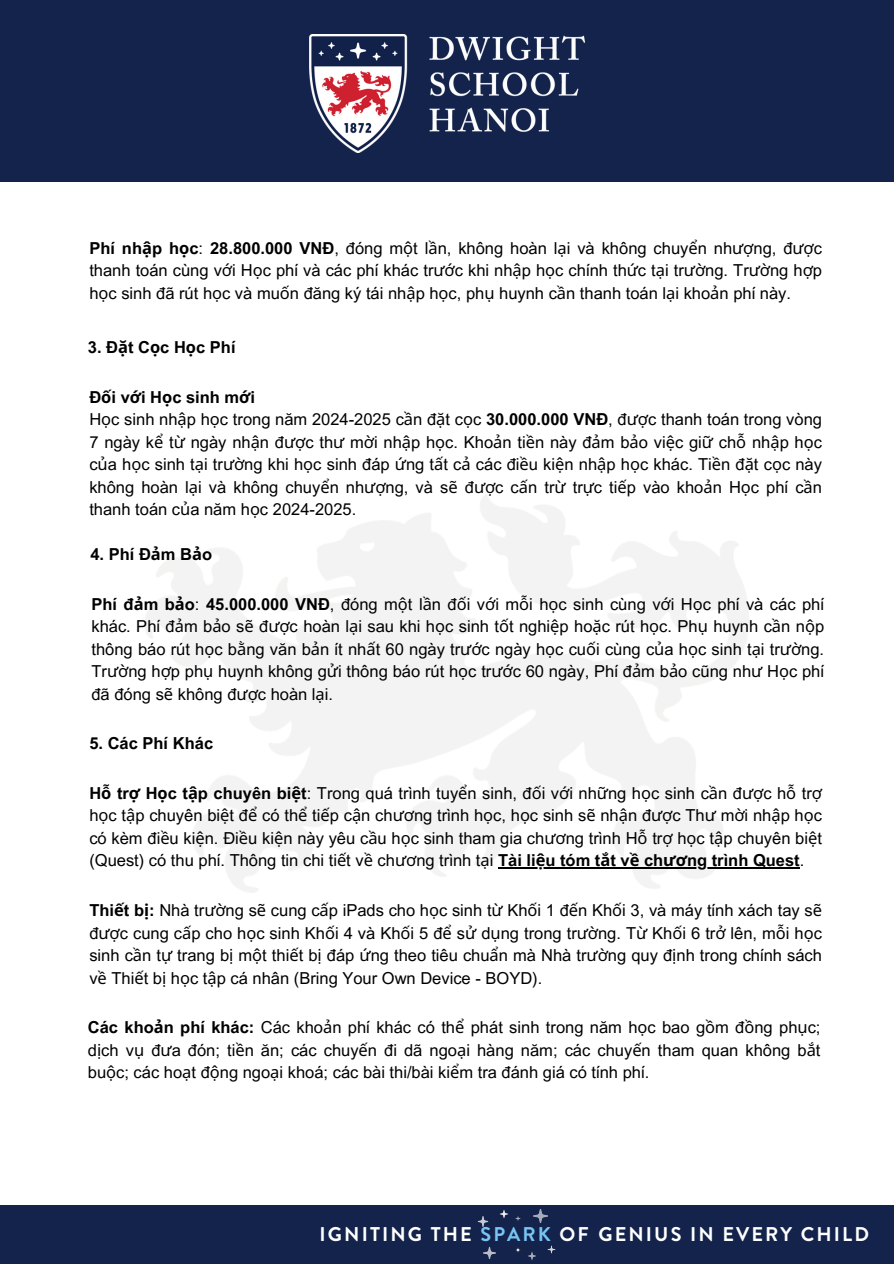
<style>
.page{position:relative;width:894px;height:1264px;background:#fff}
.page>*{position:absolute;margin:0;border:0;box-sizing:border-box;transform-origin:0 0}
.t1{font:700 19.8px "Brandon Grotesque";letter-spacing:.105em;color:#fff}
.t2{font:16.5px/22.5px "Arial MT Pro";color:#000;text-align:justify}
.t3{font:700 16.5px "Arial MT Pro";color:#000}
.s1{font-weight:700}
.s2{font-family:"Noto Sans";font-weight:700}
.s3{font-family:"Noto Sans"}
.s4{color:#78c4f5}
</style>
<div class="page">
<div style="left:0;top:0;width:893px;height:181px;background:#13234b"></div>
<img style="left:309px;top:34px;width:275px;height:118px">
<div style="left:0;top:1205px;width:893px;height:58px;background:#13234b"></div>
<img style="left:533px;top:1209px;width:15px;height:14px">
<img style="left:483px;top:1246px;width:13px;height:13px">
<svg style="left:477px;top:1216px;width:11px;height:11px"></svg>
<svg style="left:500px;top:1210px;width:8px;height:8px"></svg>
<svg style="left:515px;top:1247px;width:5px;height:5px"></svg>
<svg style="left:528px;top:1252px;width:8px;height:8px"></svg>
<svg style="left:547px;top:1245px;width:8px;height:8px"></svg>
<img style="left:145px;top:494px;width:603px;height:398px">
<hr style="left:498px;top:867px;width:301px;height:1px;background:#000">
<p class="t2" style="left:89px;top:239px;width:734px"><span class="s1">Phí nh</span><span class="s2">ậ</span><span class="s1">p h</span><span class="s2">ọ</span><span class="s1">c</span>: <span class="s1">28.800.000 VNĐ</span>, đóng m<span class="s3">ộ</span>t l<span class="s3">ầ</span>n, không hoàn l<span class="s3">ạ</span>i và không chuy<span class="s3">ể</span>n nh<span class="s3">ượ</span>ng, đ<span class="s3">ượ</span>c thanh toán cùng v<span class="s3">ớ</span>i H<span class="s3">ọ</span>c phí và các phí khác tr<span class="s3">ướ</span>c khi nh<span class="s3">ậ</span>p h<span class="s3">ọ</span>c chính th<span class="s3">ứ</span>c t<span class="s3">ạ</span>i tr<span class="s3">ườ</span>ng. Tr<span class="s3">ườ</span>ng h<span class="s3">ợ</span>p h<span class="s3">ọ</span>c sinh đã rút h<span class="s3">ọ</span>c và mu<span class="s3">ố</span>n đăng ký tái nh<span class="s3">ậ</span>p h<span class="s3">ọ</span>c, ph<span class="s3">ụ</span> huynh c<span class="s3">ầ</span>n thanh toán l<span class="s3">ạ</span>i kho<span class="s3">ả</span>n phí này.</p>
<p class="t3" style="left:88px;top:341px;width:149px">3. Đ<span class="s3">ặ</span>t C<span class="s3">ọ</span>c H<span class="s3">ọ</span>c Phí</p>
<h2 class="t3" style="left:89px;top:390px;width:167px">Đ<span class="s3">ố</span>i v<span class="s3">ớ</span>i H<span class="s3">ọ</span>c sinh m<span class="s3">ớ</span>i</h2>
<p class="t2" style="left:89px;top:410px;width:734px">H<span class="s3">ọ</span>c sinh nh<span class="s3">ậ</span>p h<span class="s3">ọ</span>c trong năm 2024-2025 c<span class="s3">ầ</span>n đ<span class="s3">ặ</span>t c<span class="s3">ọ</span>c <span class="s1">30.000.000 VNĐ</span>, đ<span class="s3">ượ</span>c thanh toán trong vòng 7 ngày k<span class="s3">ể</span> t<span class="s3">ừ</span> ngày nh<span class="s3">ậ</span>n đ<span class="s3">ượ</span>c th<span class="s3">ư</span> m<span class="s3">ờ</span>i nh<span class="s3">ậ</span>p h<span class="s3">ọ</span>c. Kho<span class="s3">ả</span>n ti<span class="s3">ề</span>n này đ<span class="s3">ả</span>m b<span class="s3">ả</span>o vi<span class="s3">ệ</span>c gi<span class="s3">ữ</span> ch<span class="s3">ỗ</span> nh<span class="s3">ậ</span>p h<span class="s3">ọ</span>c c<span class="s3">ủ</span>a h<span class="s3">ọ</span>c sinh t<span class="s3">ạ</span>i tr<span class="s3">ườ</span>ng khi h<span class="s3">ọ</span>c sinh đáp <span class="s3">ứ</span>ng t<span class="s3">ấ</span>t c<span class="s3">ả</span> các đi<span class="s3">ề</span>u ki<span class="s3">ệ</span>n nh<span class="s3">ậ</span>p h<span class="s3">ọ</span>c khác. Ti<span class="s3">ề</span>n đ<span class="s3">ặ</span>t c<span class="s3">ọ</span>c này không hoàn l<span class="s3">ạ</span>i và không chuy<span class="s3">ể</span>n nh<span class="s3">ượ</span>ng, và s<span class="s3">ẽ</span> đ<span class="s3">ượ</span>c c<span class="s3">ấ</span>n tr<span class="s3">ừ</span> tr<span class="s3">ự</span>c ti<span class="s3">ế</span>p vào kho<span class="s3">ả</span>n H<span class="s3">ọ</span>c phí c<span class="s3">ầ</span>n thanh toán c<span class="s3">ủ</span>a năm h<span class="s3">ọ</span>c 2024-2025.</p>
<h2 class="t3" style="left:90px;top:548px;width:123px">4. Phí Đ<span class="s3">ả</span>m B<span class="s3">ả</span>o</h2>
<p class="t2" style="left:91px;top:594px;width:734px"><span class="s1">Phí đ</span><span class="s2">ả</span><span class="s1">m b</span><span class="s2">ả</span><span class="s1">o</span>: <span class="s1">45.000.000 VNĐ</span>, đóng m<span class="s3">ộ</span>t l<span class="s3">ầ</span>n đ<span class="s3">ố</span>i v<span class="s3">ớ</span>i m<span class="s3">ỗ</span>i h<span class="s3">ọ</span>c sinh cùng v<span class="s3">ớ</span>i H<span class="s3">ọ</span>c phí và các phí khác. Phí đ<span class="s3">ả</span>m b<span class="s3">ả</span>o s<span class="s3">ẽ</span> đ<span class="s3">ượ</span>c hoàn l<span class="s3">ạ</span>i sau khi h<span class="s3">ọ</span>c sinh t<span class="s3">ố</span>t nghi<span class="s3">ệ</span>p ho<span class="s3">ặ</span>c rút h<span class="s3">ọ</span>c. Ph<span class="s3">ụ</span> huynh c<span class="s3">ầ</span>n n<span class="s3">ộ</span>p thông báo rút h<span class="s3">ọ</span>c b<span class="s3">ằ</span>ng văn b<span class="s3">ả</span>n ít nh<span class="s3">ấ</span>t 60 ngày tr<span class="s3">ướ</span>c ngày h<span class="s3">ọ</span>c cu<span class="s3">ố</span>i cùng c<span class="s3">ủ</span>a h<span class="s3">ọ</span>c sinh t<span class="s3">ạ</span>i tr<span class="s3">ườ</span>ng.<br>Tr<span class="s3">ườ</span>ng h<span class="s3">ợ</span>p ph<span class="s3">ụ</span> huynh không g<span class="s3">ử</span>i thông báo rút h<span class="s3">ọ</span>c tr<span class="s3">ướ</span>c 60 ngày, Phí đ<span class="s3">ả</span>m b<span class="s3">ả</span>o cũng nh<span class="s3">ư</span> H<span class="s3">ọ</span>c phí đã đóng s<span class="s3">ẽ</span> không đ<span class="s3">ượ</span>c hoàn l<span class="s3">ạ</span>i.</p>
<p class="t3" style="left:89px;top:737px;width:125px">5. Các Phí Khác</p>
<p class="t2" style="left:89px;top:784px;width:734px"><span class="s1">H</span><span class="s2">ỗ</span> <span class="s1">tr</span><span class="s2">ợ</span> <span class="s1">H</span><span class="s2">ọ</span><span class="s1">c t</span><span class="s2">ậ</span><span class="s1">p chuyên bi</span><span class="s2">ệ</span><span class="s1">t</span>: Trong quá trình tuy<span class="s3">ể</span>n sinh, đ<span class="s3">ố</span>i v<span class="s3">ớ</span>i nh<span class="s3">ữ</span>ng h<span class="s3">ọ</span>c sinh c<span class="s3">ầ</span>n đ<span class="s3">ượ</span>c h<span class="s3">ỗ</span> tr<span class="s3">ợ </span>h<span class="s3">ọ</span>c t<span class="s3">ậ</span>p chuyên bi<span class="s3">ệ</span>t đ<span class="s3">ể</span> có th<span class="s3">ể</span> ti<span class="s3">ế</span>p c<span class="s3">ậ</span>n ch<span class="s3">ươ</span>ng trình h<span class="s3">ọ</span>c, h<span class="s3">ọ</span>c sinh s<span class="s3">ẽ</span> nh<span class="s3">ậ</span>n đ<span class="s3">ượ</span>c Th<span class="s3">ư</span> m<span class="s3">ờ</span>i nh<span class="s3">ậ</span>p h<span class="s3">ọ</span>c có kèm đi<span class="s3">ề</span>u ki<span class="s3">ệ</span>n. Đi<span class="s3">ề</span>u ki<span class="s3">ệ</span>n này yêu c<span class="s3">ầ</span>u h<span class="s3">ọ</span>c sinh tham gia ch<span class="s3">ươ</span>ng trình H<span class="s3">ỗ</span> tr<span class="s3">ợ</span> h<span class="s3">ọ</span>c t<span class="s3">ậ</span>p chuyên bi<span class="s3">ệ</span>t (Quest) có thu phí. Thông tin chi ti<span class="s3">ế</span>t v<span class="s3">ề</span> ch<span class="s3">ươ</span>ng trình t<span class="s3">ạ</span>i <span class="s1">Tài li</span><span class="s2">ệ</span><span class="s1">u tóm t</span><span class="s2">ắ</span><span class="s1">t v</span><span class="s2">ề</span> <span class="s1">ch</span><span class="s2">ươ</span><span class="s1">ng trình Quest</span>.</p>
<p class="t2" style="left:89px;top:901px;width:734px"><span class="s1">Thi</span><span class="s2">ế</span><span class="s1">t b</span><span class="s2">ị</span><span class="s1">:</span> Nhà tr<span class="s3">ườ</span>ng s<span class="s3">ẽ</span> cung c<span class="s3">ấ</span>p iPads cho h<span class="s3">ọ</span>c sinh t<span class="s3">ừ</span> Kh<span class="s3">ố</span>i 1 đ<span class="s3">ế</span>n Kh<span class="s3">ố</span>i 3, và máy tính xách tay s<span class="s3">ẽ </span>đ<span class="s3">ượ</span>c cung c<span class="s3">ấ</span>p cho h<span class="s3">ọ</span>c sinh Kh<span class="s3">ố</span>i 4 và Kh<span class="s3">ố</span>i 5 đ<span class="s3">ể</span> s<span class="s3">ử</span> d<span class="s3">ụ</span>ng trong tr<span class="s3">ườ</span>ng. T<span class="s3">ừ</span> Kh<span class="s3">ố</span>i 6 tr<span class="s3">ở</span> lên, m<span class="s3">ỗ</span>i h<span class="s3">ọ</span>c sinh c<span class="s3">ầ</span>n t<span class="s3">ự</span> trang b<span class="s3">ị</span> m<span class="s3">ộ</span>t thi<span class="s3">ế</span>t b<span class="s3">ị</span> đáp <span class="s3">ứ</span>ng theo tiêu chu<span class="s3">ẩ</span>n mà Nhà tr<span class="s3">ườ</span>ng quy đ<span class="s3">ị</span>nh trong chính sách v<span class="s3">ề</span> Thi<span class="s3">ế</span>t b<span class="s3">ị</span> h<span class="s3">ọ</span>c t<span class="s3">ậ</span>p cá nhân (Bring Your Own Device - BOYD).</p>
<p class="t2" style="left:88px;top:1018px;width:734px"><span class="s1">Các kho</span><span class="s2">ả</span> <span class="s1">n phí khác:</span> Các kho<span class="s3">ả</span> n phí khác có th<span class="s3">ể</span> phát sinh trong năm h<span class="s3">ọ</span>c bao g<span class="s3">ồ</span>m đ<span class="s3">ồ</span>ng ph<span class="s3">ụ</span>c; d<span class="s3">ị</span>ch v<span class="s3">ụ</span> đ<span class="s3">ư</span>a đón; ti<span class="s3">ề</span>n ăn; các chuy<span class="s3">ế</span>n đi dã ngo<span class="s3">ạ</span>i hàng năm; các chuy<span class="s3">ế</span>n tham quan không b<span class="s3">ắ</span>t bu<span class="s3">ộ</span>c; các ho<span class="s3">ạ</span>t đ<span class="s3">ộ</span>ng ngo<span class="s3">ạ</span>i khoá; các bài thi/bài ki<span class="s3">ể</span>m tra đánh giá có tính phí.</p>
<p class="t1" style="left:319px;top:1220px;width:271px">IGNITING THE <span class="s4">SPARK</span> OF</p>
<p class="t1" style="left:598px;top:1220px;width:272px">GENIUS IN EVERY CHILD</p>
</div>
